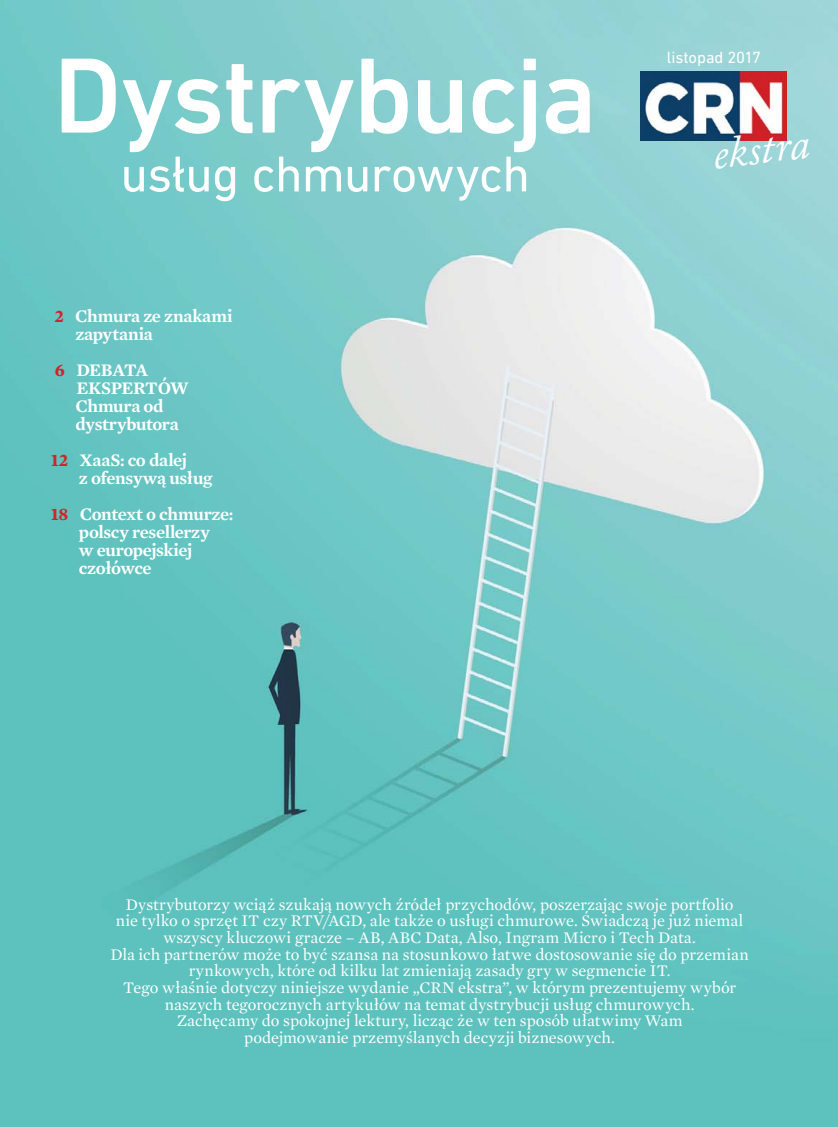
<style>
.page{position:relative;width:838px;height:1127px;background:#fff}
.page>*{position:absolute;margin:0;border:0;box-sizing:border-box;transform-origin:0 0}
.t1{font:500 108.75px "DIN Next LT Pro";letter-spacing:-.02em;color:#fff}
.t2{font:51.15px "DIN Next LT Pro";letter-spacing:-.02em;color:#fff}
.t3{font:italic 44.7px "Adobe Caslon Pro";color:#fff}
.t4{font:18px/18px "Mercury Text Pl GSB";letter-spacing:-.02em;color:#fff}
.t5{font:16.5px/16.6px "Mercury Text Pl G1";color:#fff;text-align:center}
.t6{font:16.5px "DIN Next LT Pro";color:#fff}
.s1{font-family:"Mercury Text Pl G1";font-weight:700;color:#d2232a}
</style>
<div class="page">
<img style="left:0;top:0;width:838px;height:1127px">
<img style="left:641px;top:72px;width:146px;height:69px">
<h1 class="t1" style="left:53px;top:31px;width:545px">Dystrybucja</h1>
<h2 class="t2" style="left:120px;top:155px;width:411px">usług chmurowych</h2>
<p class="t4" style="left:75px;top:308px;width:158px;text-indent:-21px"><span class="s1">2</span> Chmura ze znakami zapytania</p>
<p class="t4" style="left:75px;top:362px;width:115px;text-indent:-21px"><span class="s1">6</span> DEBATA<br>EKSPERTÓW<br>Chmura od dystrybutora</p>
<p class="t4" style="left:79px;top:452px;width:135px;text-indent:-28px"><span class="s1">12</span> XaaS: co dalej<br>z ofensywą usług</p>
<p class="t4" style="left:79px;top:506px;width:156px;text-indent:-28px"><span class="s1">18</span> Context o chmurze: polscy resellerzy<br>w europejskiej czołówce</p>
<p class="t6" style="left:667px;top:51px;width:96px">listopad 2017</p>
<h3 class="t3" style="left:709px;top:128px;width:99px;rotate:-7deg">ekstra</h3>
<p class="t5" style="left:110px;top:897px;width:640px">Dystrybutorzy wciąż szukają nowych źródeł przychodów, poszerzając swoje portfolio<br>nie tylko o sprzęt IT czy RTV/AGD, ale także o usługi chmurowe. Świadczą je już niemal wszyscy kluczowi gracze – AB, ABC Data, Also, Ingram Micro i Tech Data.<br>Dla ich partnerów może to być szansa na stosunkowo łatwe dostosowanie się do przemian rynkowych, które od kilku lat zmieniają zasady gry w segmencie IT.<br>Tego właśnie dotyczy niniejsze wydanie „CRN ekstra”, w którym prezentujemy wybór naszych tegorocznych artykułów na temat dystrybucji usług chmurowych.<br>Zachęcamy do spokojnej lektury, licząc że w ten sposób ułatwimy Wam<br>podejmowanie przemyślanych decyzji biznesowych.</p>
</div>
